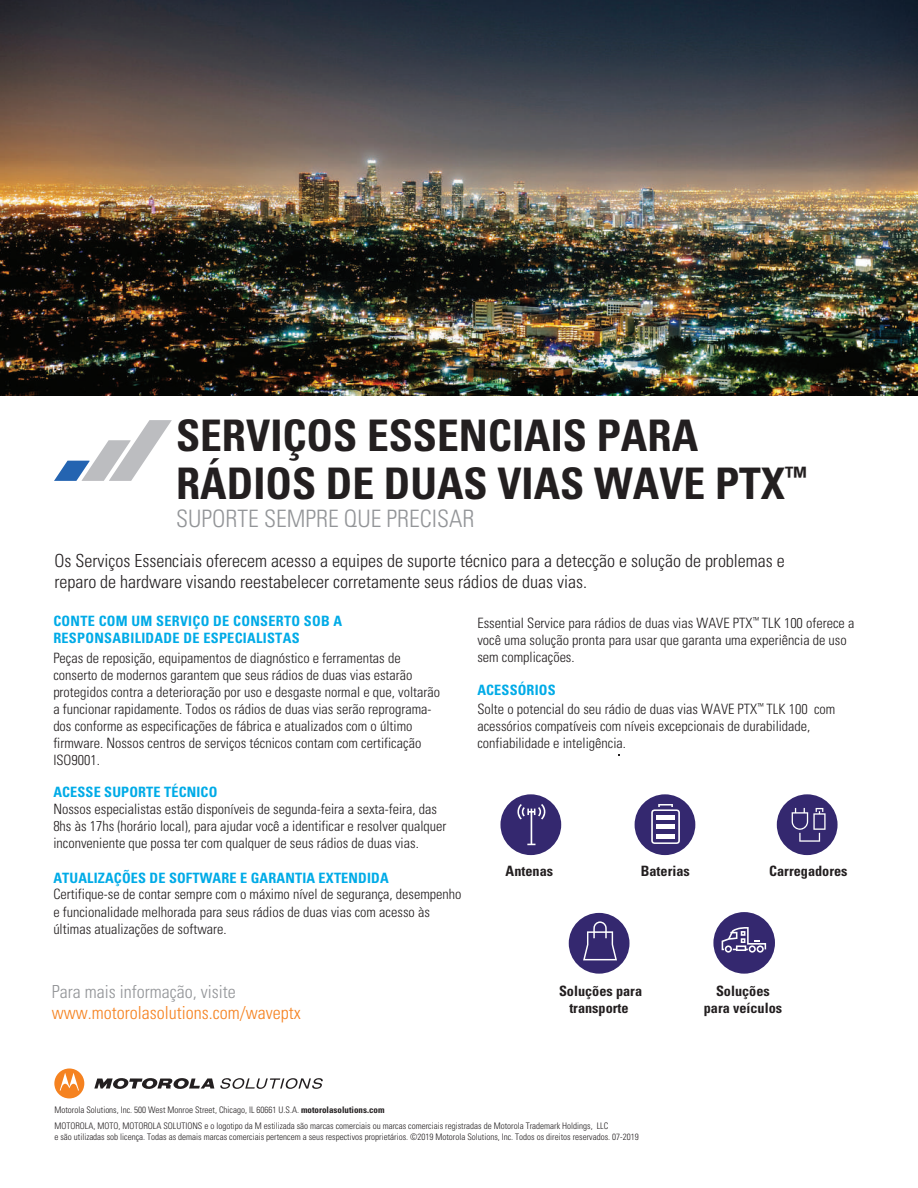
<style>
.page{position:relative;width:918px;height:1188px;background:#fff}
.page>*{position:absolute;margin:0;border:0;box-sizing:border-box;transform-origin:0 0}
.t1{font:700 condensed 48.3px "Univers";letter-spacing:-.025em;color:#231f20}
.t2{font:700 condensed 43.5px/48px "Univers";color:#231f20}
.t3{font:300 condensed 24px "Univers";color:#939598}
.t4{font:300 condensed 18px/21.6px "Univers";color:#231f20}
.t5{font:300 condensed 18px "Univers";color:#f58220}
.t6{font:300 condensed 18px "Univers";color:#939598}
.t7{font:300 condensed 14.25px/17.1px "Univers";color:#231f20}
.t8{font:700 condensed 14.25px/17.1px "Univers";letter-spacing:.01em;color:#00abe7}
.t9{font:700 condensed 14.25px/17.1px "Univers";color:#231f20;text-align:center}
.t10{font:300 condensed 9px/15.3px "Univers";color:#231f20}
.s1{font-weight:700}
</style>
<div class="page">
<svg style="left:94px;top:1078px;width:120px;height:11px"></svg>
<svg style="left:54px;top:1068px;width:30px;height:30px"></svg>
<svg style="left:220px;top:1078px;width:103px;height:11px"></svg>
<img style="left:0;top:0;width:918px;height:395px">
<svg style="left:54px;top:420px;width:118px;height:61px"></svg>
<div style="left:164px;top:440px;width:33px;height:56px;background:#fff"></div>
<div style="left:635px;top:794px;width:60px;height:61px;background:#34286f;border-radius:50%"></div>
<div style="left:569px;top:913px;width:61px;height:61px;background:#34286f;border-radius:50%"></div>
<div style="left:777px;top:794px;width:61px;height:61px;background:#34286f;border-radius:50%"></div>
<div style="left:500px;top:794px;width:61px;height:61px;background:#34286f;border-radius:50%"></div>
<div style="left:713px;top:912px;width:62px;height:62px;background:#34286f;border-radius:50%"></div>
<svg style="left:651px;top:804px;width:29px;height:40px"></svg>
<hr style="left:656px;top:825px;width:19px;height:4px;background:#fff">
<hr style="left:656px;top:834px;width:19px;height:4px;background:#fff">
<div style="left:656px;top:815px;width:19px;height:5px;background:#fff"></div>
<svg style="left:792px;top:808px;width:34px;height:34px"></svg>
<svg style="left:722px;top:927px;width:44px;height:26px"></svg>
<svg style="left:517px;top:804px;width:29px;height:41px"></svg>
<svg style="left:583px;top:921px;width:34px;height:39px"></svg>
<h2 class="t2" style="left:176px;top:412px;width:632px">SERVIÇOS ESSENCIAIS PARA<br>RÁDIOS DE DUAS VIAS WAVE PTX<sup>™</sup></h2>
<h3 class="t3" style="left:176px;top:504px;width:300px">SUPORTE SEMPRE QUE PRECISAR</h3>
<p class="t4" style="left:54px;top:550px;width:732px">Os Serviços Essenciais oferecem acesso a equipes de suporte técnico para a detecção e solução de problemas e reparo de hardware visando reestabelecer corretamente seus rádios de duas vias.</p>
<h1 class="t1" style="left:162px;top:432px;width:411px">ESSENTIAL SERVICES</h1>
<p class="t8" style="left:53px;top:612px;width:290px">CONTE COM UM SERVIÇO DE CONSERTO SOB A<br>RESPONSABILIDADE DE ESPECIALISTAS</p>
<p class="t7" style="left:53px;top:649px;width:388px">Peças de reposição, equipamentos de diagnóstico e ferramentas de conserto de modernos garantem que seus rádios de duas vias estarão protegidos contra a deterioração por uso e desgaste normal e que, voltarão a funcionar rapidamente. Todos os rádios de duas vias serão reprograma&shy;dos conforme as especificações de fábrica e atualizados com o último firmware. Nossos centros de serviços técnicos contam com certificação ISO9001.</p>
<p class="t8" style="left:53px;top:783px;width:166px">ACESSE SUPORTE TÉCNICO</p>
<p class="t7" style="left:53px;top:800px;width:395px">Nossos especialistas estão disponíveis de segunda-feira a sexta-feira, das<br>8hs às 17hs (horário local), para ajudar você a identificar e resolver qualquer inconveniente que possa ter com qualquer de seus rádios de duas vias.</p>
<p class="t8" style="left:53px;top:869px;width:337px">ATUALIZAÇÕES DE SOFTWARE E GARANTIA EXTENDIDA</p>
<p class="t7" style="left:53px;top:886px;width:410px">Certifique-se de contar sempre com o máximo nível de segurança, desempenho e funcionalidade melhorada para seus rádios de duas vias com acesso às últimas atualizações de software.</p>
<p class="t7" style="left:477px;top:614px;width:379px">Essential Service para rádios de duas vias WAVE PTX<sup>™</sup> TLK 100 oferece a você uma solução pronta para usar que garanta uma experiência de uso sem complicações.</p>
<p class="t7" style="left:477px;top:701px;width:360px">Solte o potencial do seu rádio de duas vias WAVE PTX<sup>™</sup> TLK 100 com acessórios compatíveis com níveis excepcionais de durabilidade, confiabilidade e inteligência.</p>
<p class="t8" style="left:477px;top:681px;width:80px">ACESSÓRIOS</p>
<p class="t9" style="left:506px;top:862px;width:49px">Antenas</p>
<p class="t9" style="left:641px;top:862px;width:51px">Baterias</p>
<p class="t9" style="left:769px;top:862px;width:80px">Carregadores</p>
<p class="t6" style="left:52px;top:981px;width:185px">Para mais informação, visite</p>
<p class="t5" style="left:52px;top:1002px;width:250px">www.motorolasolutions.com/waveptx</p>
<p class="t9" style="left:559px;top:982px;width:85px">Soluções para transporte</p>
<p class="t9" style="left:704px;top:982px;width:80px">Soluções para veículos</p>
<p class="t10" style="left:54px;top:1103px;width:555px">Motorola Solutions, Inc. 500 West Monroe Street, Chicago, IL 60661 U.S.A. <span class="s1">motorolasolutions.com<br></span>MOTOROLA, MOTO, MOTOROLA SOLUTIONS e o logotipo da M estilizada são marcas comerciais ou marcas comerciais registradas de Motorola Trademark Holdings, LLC</p>
<p class="t10" style="left:54px;top:1129px;width:586px">e são utilizadas sob licença. Todas as demais marcas comerciais pertencem a seus respectivos proprietários. ©2019 Motorola Solutions, Inc. Todos os direitos reservados. 07-2019</p>
</div>
